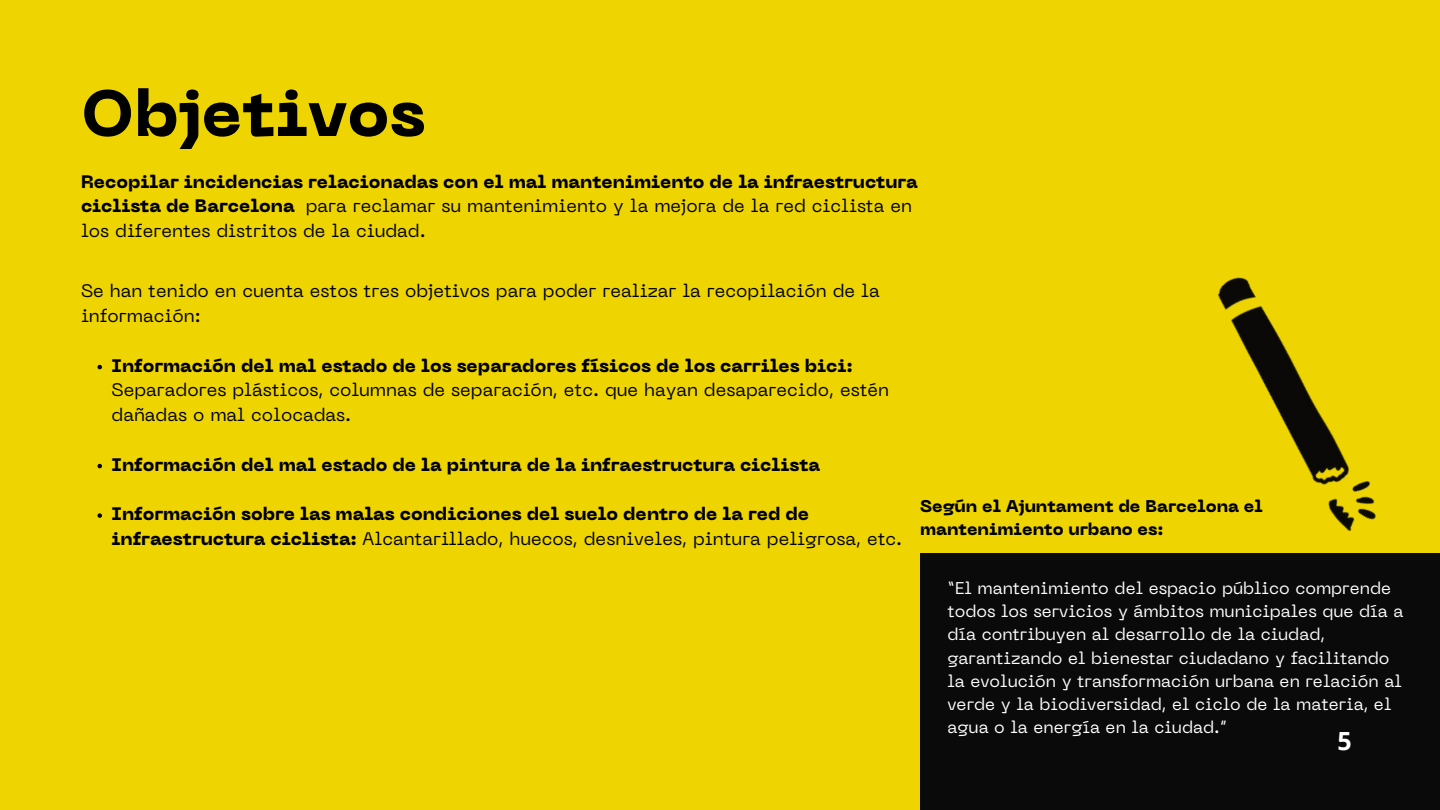
<style>
.page{position:relative;width:1440px;height:810px;background:#eed501}
.page>*{position:absolute;margin:0;border:0;box-sizing:border-box;transform-origin:0 0}
.t1{font:800 65px "PP Neue Machina";color:#000}
.t2{font:700 25px "Open Sans";color:#fff}
.t3{font:800 18px/24.8px "PP Neue Machina";color:#000}
.t4{font:18px/24.8px "PP Neue Machina";color:#000}
.t5{font:16.9px/23.2px "PP Neue Machina";color:#fff}
.t6{font:800 16.9px/23.2px "PP Neue Machina";color:#000}
.s1{font-weight:400}
.s2{font-weight:800}
</style>
<div class="page">
<svg style="left:98px;top:365px;width:4px;height:4px"></svg>
<svg style="left:98px;top:464px;width:4px;height:4px"></svg>
<svg style="left:98px;top:513px;width:4px;height:5px"></svg>
<div style="left:920px;top:554px;width:520px;height:256px;background:#0a0a0a"></div>
<img style="left:1127px;top:277px;width:313px;height:277px">
<p class="t1" style="left:81px;top:88px;width:346px">Objetivos</p>
<p class="t3" style="left:81px;top:171px;width:838px">Recopilar incidencias relacionadas con el mal mantenimiento de la infraestructura ciclista de Barcelona <span class="s1">para reclamar su mantenimiento y la mejora de la red ciclista en los diferentes distritos de la ciudad.</span></p>
<p class="t4" style="left:81px;top:280px;width:800px">Se han tenido en cuenta estos tres objetivos para poder realizar la recopilación de la información:</p>
<p class="t4" style="left:112px;top:355px;width:779px"><span class="s2">Información del mal estado de los separadores físicos de los carriles bici:<br></span>Separadores plásticos, columnas de separación, etc. que hayan desaparecido, estén dañadas o mal colocadas.</p>
<p class="t3" style="left:112px;top:454px;width:710px">Información del mal estado de la pintura de la infraestructura ciclista</p>
<p class="t3" style="left:112px;top:503px;width:792px">Información sobre las malas condiciones del suelo dentro de la red de infraestructura ciclista: <span class="s1">Alcantarillado, huecos, desniveles, pintura peligrosa, etc.</span></p>
<p class="t6" style="left:920px;top:496px;width:344px">Según el Ajuntament de Barcelona el mantenimiento urbano es:</p>
<p class="t5" style="left:948px;top:578px;width:457px">“El mantenimiento del espacio público comprende todos los servicios y ámbitos municipales que día a día contribuyen al desarrollo de la ciudad, garantizando el bienestar ciudadano y facilitando la evolución y transformación urbana en relación al verde y la biodiversidad, el ciclo de la materia, el agua o la energía en la ciudad.”</p>
<p class="t2" style="left:1337px;top:723px;width:16px">5</p>
</div>
